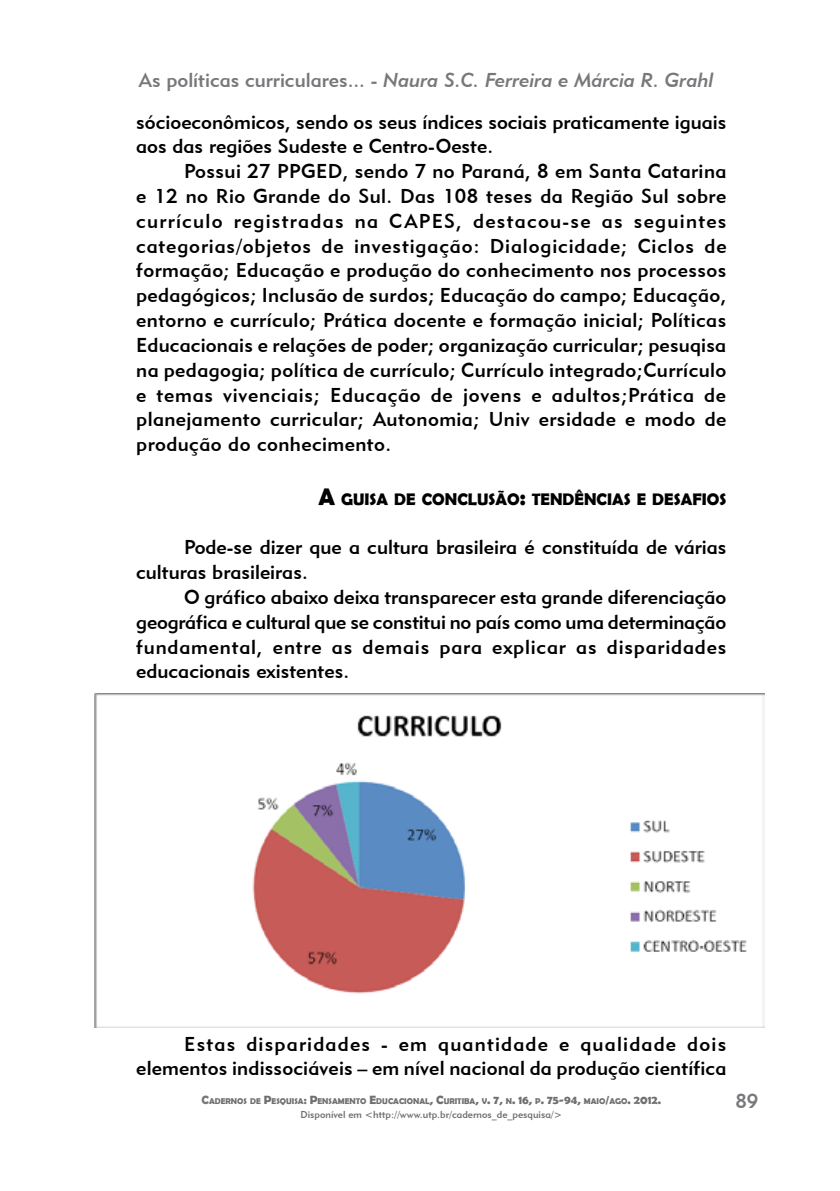
<style>
.page{position:relative;width:840px;height:1191px;background:#fff}
.page>*{position:absolute;margin:0;border:0;box-sizing:border-box;transform-origin:0 0}
.t1{font:20px/24.8px "Geometric 415 BT Medium A";color:#000}
.t2{font:20px "Geometric 415 BT Medium Italic A";color:#77787b}
.t3{font:20px "Geometric 415 BT Medium A";color:#77787b}
.t4{font:700 16.8px "Berlin Sans FB Demi";color:#000}
.t5{font:10px "Geometric 415 BT Medium A";color:#6d6f71}
.t6{font:700 8.4px "Berlin Sans FB Demi";color:#6d6f71}
.s1{font-family:"Geometric 415 BT Medium A"}
.s2{font-size:24px}
.s3{font-size:12px;color:#77787b}
.s4{font-size:12px}
</style>
<div class="page">
<img style="left:94px;top:693px;width:669px;height:334px">
<p class="t2" style="left:139px;top:68px;width:576px"><span class="s1">As políticas curriculares... -</span> Naura S.C. Ferreira e Márcia R. Grahl</p>
<p class="t1" style="left:136px;top:109px;width:591px">sócioeconômicos, sendo os seus índices sociais praticamente iguais aos das regiões Sudeste e Centro-Oeste.</p>
<p class="t1" style="left:136px;top:159px;width:591px;text-align:justify;text-indent:48px">Possui 27 PPGED, sendo 7 no Paraná, 8 em Santa Catarina e 12 no Rio Grande do Sul. Das 108 teses da Região Sul sobre currículo registradas na CAPES, destacou-se as seguintes categorias/objetos de investigação: Dialogicidade; Ciclos de formação; Educação e produção do conhecimento nos processos pedagógicos; Inclusão de surdos; Educação do campo; Educação, entorno e currículo; Prática docente e formação inicial; Políticas Educacionais e relações de poder; organização curricular; pesuqisa na pedagogia; política de currículo; Currículo integrado;Currículo e temas vivenciais; Educação de jovens e adultos;Prática de planejamento curricular; Autonomia; Univ ersidade e modo de produção do conhecimento.</p>
<p class="t4" style="left:318px;top:489px;width:409px"><span class="s2">A</span> GUISA DE CONCLUSÃO<span class="s2">:</span> TENDÊNCIAS E DESAFIOS</p>
<p class="t1" style="left:136px;top:535px;width:591px;text-indent:48px">Pode-se dizer que a cultura brasileira é constituída de várias culturas brasileiras.</p>
<p class="t1" style="left:136px;top:584px;width:591px;text-align:justify;text-indent:48px">O gráfico abaixo deixa transparecer esta grande diferenciação geográfica e cultural que se constitui no país como uma determinação fundamental, entre as demais para explicar as disparidades educacionais existentes.</p>
<p class="t1" style="left:136px;top:1031px;width:591px;text-align:right">Estas disparidades - em quantidade e qualidade dois elementos indissociáveis – em nível nacional da produção científica</p>
<p class="t6" style="left:201px;top:1096px;width:461px"><span class="s3">C</span>ADERNOS DE <span class="s4">P</span>ESQUISA<span class="s4">: P</span>ENSAMENTO <span class="s4">E</span>DUCACIONAL<span class="s4">, C</span>URITIBA<span class="s4">,</span> V<span class="s4">. 7,</span> N<span class="s4">. 16,</span> P<span class="s4">. 75-94,</span> MAIO<span class="s4">/</span>AGO<span class="s4">. 2012.</span></p>
<p class="t5" style="left:300px;top:1108px;width:263px">Disponível em &lt;http://www.utp.br/cadernos_de_pesquisa/&gt;</p>
<p class="t3" style="left:735px;top:1088px;width:24px">89</p>
</div>
